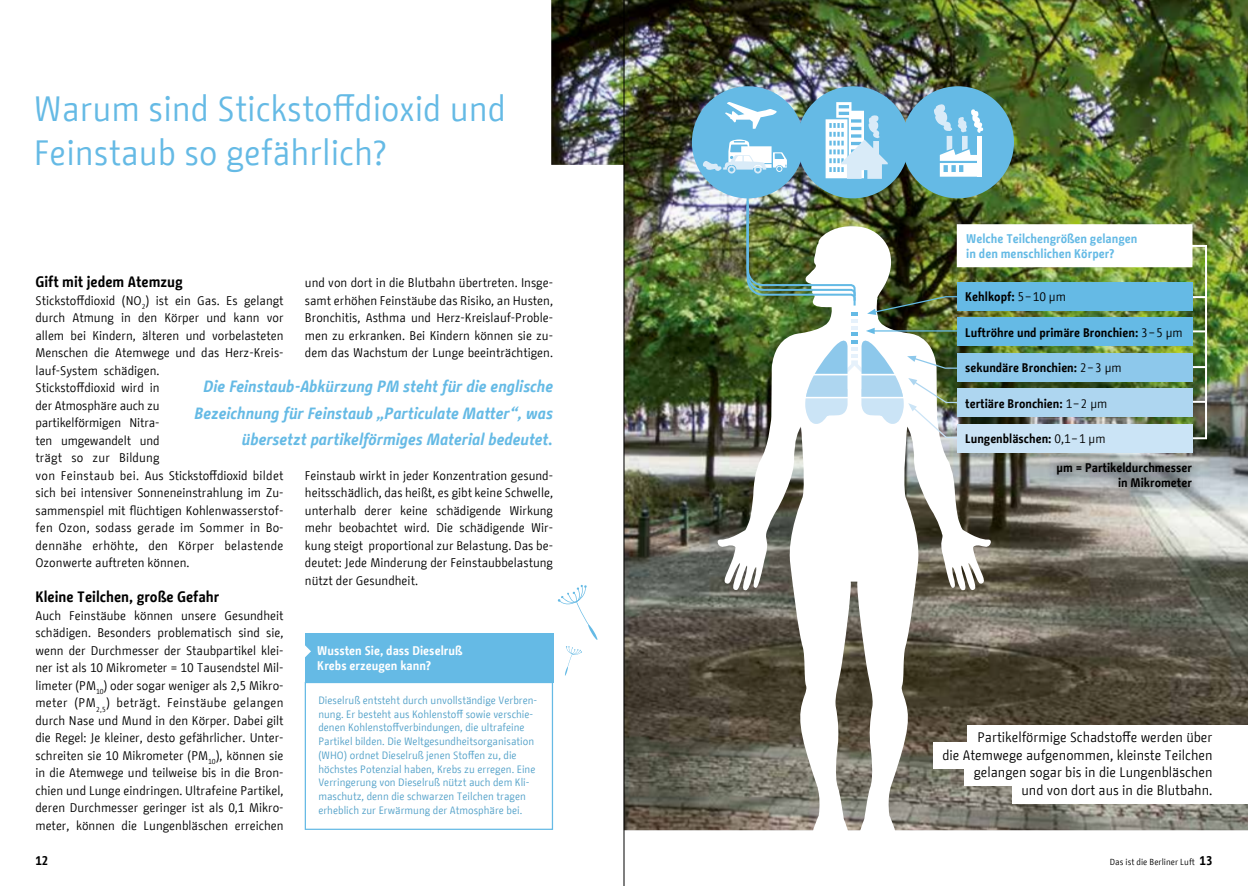
<style>
.page{position:relative;width:1248px;height:886px;background:#fff}
.page>*{position:absolute;margin:0;border:0;box-sizing:border-box;transform-origin:0 0}
.Innen_Headline{font:35px/43.8px "BMF Change";color:#65bae5}
._02_03_Innen_Fließte{font:italic 700 16.25px/26.2px "BMF Change";color:#65bae5;text-align:right}
._02_01_Innen_Übersch{font:700 15px "BMF Change";color:#000}
._02_01_Innen_Übersch-2{font:13.75px/17.5px "BMF Change";color:#000;text-align:right}
._02_03_Innen_Fließte-2{font:12.5px/17.5px "BMF Change";color:#000;text-align:justify}
.t1{font:700 12.5px/15px "BMF Change";color:#65bae5}
._02_07_Innen_Bildunt{font:700 12.5px "BMF Change";color:#fff}
.t2{font:700 12.5px "BMF Change";color:#000}
.t3{font:700 12.38px/14.9px "BMF Change";color:#000;text-align:right}
.Copy_Box{font:10.62px/13.8px "BMF Change";color:#51a0c8}
.t4{font:8.75px "BMF Change";color:#000}
.s1{font-weight:400}
</style>
<div class="page">
<img style="left:551px;top:0;width:696px;height:830px">
<div style="left:305px;top:682px;width:248px;height:148px;border:1px solid #65bae5"></div>
<div style="left:305px;top:633px;width:248px;height:50px;background:#65bae5"></div>
<svg style="left:305px;top:645px;width:6px;height:12px"></svg>
<svg style="left:557px;top:585px;width:41px;height:55px"></svg>
<svg style="left:564px;top:667px;width:4px;height:9px"></svg>
<svg style="left:567px;top:654px;width:5px;height:15px"></svg>
<svg style="left:565px;top:646px;width:17px;height:9px"></svg>
<div style="left:967px;top:725px;width:280px;height:28px;background:#fff"></div>
<div style="left:933px;top:742px;width:314px;height:27px;background:#fff"></div>
<div style="left:964px;top:762px;width:283px;height:24px;background:#fff"></div>
<div style="left:1012px;top:777px;width:235px;height:27px;background:#fff"></div>
<svg style="left:716px;top:295px;width:275px;height:536px"></svg>
<div style="left:691px;top:86px;width:113px;height:112px;background:#65bae5;border-radius:50%"></div>
<div style="left:796px;top:86px;width:113px;height:112px;background:#65bae5;border-radius:50%"></div>
<div style="left:901px;top:86px;width:112px;height:112px;background:#65bae5;border-radius:50%"></div>
<svg style="left:725px;top:102px;width:51px;height:27px"></svg>
<svg style="left:703px;top:139px;width:83px;height:34px"></svg>
<svg style="left:825px;top:102px;width:62px;height:77px"></svg>
<svg style="left:934px;top:104px;width:49px;height:73px"></svg>
<div style="left:956px;top:424px;width:236px;height:28px;background:#cbe4f6"></div>
<svg style="left:1044px;top:451px;width:158px;height:49px;background:#9fa4a5"></svg>
<img style="left:745px;top:194px;width:462px;height:246px">
<hr style="left:623px;top:0;width:1px;height:886px;background:#000">
<p class="Innen_Headline" style="left:34px;top:87px;width:474px">Warum sind Stickstoffdioxid und<br>Feinstaub so gefährlich?</p>
<p class="_02_01_Innen_Übersch" style="left:35px;top:271px;width:149px">Gift mit jedem Atemzug</p>
<p class="_02_03_Innen_Fließte-2" style="left:35px;top:292px;width:250px;text-align:left">Stickstoffdioxid (NO<sub>2</sub>) ist ein Gas. Es gelangt durch Atmung in den Körper und kann vor allem bei Kindern, älteren und vorbelasteten Menschen die Atemwege und das Herz-Kreis&shy;lauf-System schädigen.<br>Stickstoffdioxid wird in<br>der Atmosphäre auch zu<br>partikelförmigen Nitra-<br>ten umgewandelt und<br>trägt so zur Bildung<br>von Feinstaub bei. Aus Stickstoffdioxid bildet sich bei intensiver Sonneneinstrahlung im Zu&shy;sammenspiel mit flüchtigen Kohlenwasserstof&shy;fen Ozon, sodass gerade im Sommer in Bo&shy;dennähe erhöhte, den Körper belastende Ozonwerte auftreten können.</p>
<p class="_02_01_Innen_Übersch" style="left:35px;top:586px;width:185px">Kleine Teilchen, große Gefahr</p>
<p class="_02_03_Innen_Fließte-2" style="left:35px;top:607px;width:250px">Auch Feinstäube können unsere Gesundheit schädigen. Besonders problematisch sind sie, wenn der Durchmesser der Staubpartikel klei&shy;ner ist als 10 Mikrometer = 10 Tausendstel Mil&shy;limeter (PM<sub>10</sub>) oder sogar weniger als 2,5 Mikro&shy;meter (PM<sub>2,5</sub>) beträgt. Feinstäube gelangen durch Nase und Mund in den Körper. Dabei gilt die Regel: Je kleiner, desto gefährlicher. Unter&shy;schreiten sie 10 Mikrometer (PM<sub>10</sub>), können sie in die Atemwege und teilweise bis in die Bron&shy;chien und Lunge eindringen. Ultrafeine Partikel, deren Durchmesser geringer ist als 0,1 Mikro&shy;meter, können die Lungenbläschen erreichen</p>
<p class="_02_03_Innen_Fließte-2" style="left:305px;top:274px;width:250px">und von dort in die Blutbahn übertreten. Insge&shy;samt erhöhen Feinstäube das Risiko, an Husten, Bronchitis, Asthma und Herz-Kreislauf-Proble&shy;men zu erkranken. Bei Kindern können sie zu&shy;dem das Wachstum der Lunge beeinträchtigen.</p>
<p class="_02_03_Innen_Fließte" style="left:195px;top:374px;width:360px">Die Feinstaub-Abkürzung PM steht für die englische<br>Bezeichnung für Feinstaub „Particulate Matter“, was übersetzt partikelförmiges Material bedeutet.</p>
<p class="_02_03_Innen_Fließte-2" style="left:305px;top:467px;width:250px">Feinstaub wirkt in jeder Konzentration gesund&shy;heitsschädlich, das heißt, es gibt keine Schwelle, unterhalb derer keine schädigende Wirkung mehr beobachtet wird. Die schädigende Wir&shy;kung steigt proportional zur Belastung. Das be&shy;deutet: Jede Minderung der Feinstaubbelastung nützt der Gesundheit.</p>
<p class="_02_07_Innen_Bildunt" style="left:317px;top:642px;width:146px">Wussten Sie, dass Dieselruß</p>
<p class="_02_07_Innen_Bildunt" style="left:317px;top:657px;width:115px">Krebs erzeugen kann?</p>
<p class="Copy_Box" style="left:318px;top:693px;width:220px">Dieselruß entsteht durch unvollständige Verbren&shy;nung. Er besteht aus Kohlenstoff sowie verschie&shy;denen Kohlenstoffverbindungen, die ultrafeine Partikel bilden. Die Weltgesundheitsorganisation (WHO) ordnet Dieselruß jenen Stoffen zu, die höchstes Potenzial haben, Krebs zu erregen. Eine Verringerung von Dieselruß nützt auch dem Kli&shy;maschutz, denn die schwarzen Teilchen tragen erheblich zur Erwärmung der Atmosphäre bei.</p>
<p class="t1" style="left:966px;top:231px;width:172px">Welche Teilchengrößen gelangen in den menschlichen Körper?</p>
<p class="t2" style="left:965px;top:288px;width:102px">Kehlkopf: <span class="s1">5–10 µm</span></p>
<p class="t3" style="left:965px;top:325px;width:219px">Luftröhre und primäre Bronchien: <span class="s1">3–5 µm</span></p>
<p class="t3" style="left:965px;top:360px;width:158px">sekundäre Bronchien: <span class="s1">2–3 µm</span></p>
<p class="t3" style="left:965px;top:396px;width:143px">tertiäre Bronchien: <span class="s1">1–2 µm</span></p>
<p class="t3" style="left:965px;top:431px;width:142px">Lungenbläschen: <span class="s1">0,1–1 µm</span></p>
<p class="t3" style="left:1056px;top:460px;width:137px">µm = Partikeldurchmesser in Mikrometer</p>
<p class="_02_01_Innen_Übersch-2" style="left:942px;top:729px;width:271px">Partikelförmige Schadstoffe werden über<br>die Atemwege aufgenommen, kleinste Teilchen</p>
<p class="_02_01_Innen_Übersch-2" style="left:973px;top:764px;width:240px">gelangen sogar bis in die Lungenbläschen</p>
<p class="_02_01_Innen_Übersch-2" style="left:1021px;top:781px;width:192px">und von dort aus in die Blutbahn.</p>
<p class="t2" style="left:35px;top:851px;width:15px">12</p>
<p class="t2" style="left:1199px;top:851px;width:15px">13</p>
<p class="t4" style="left:1109px;top:856px;width:86px">Das ist die Berliner Luft</p>
</div>
